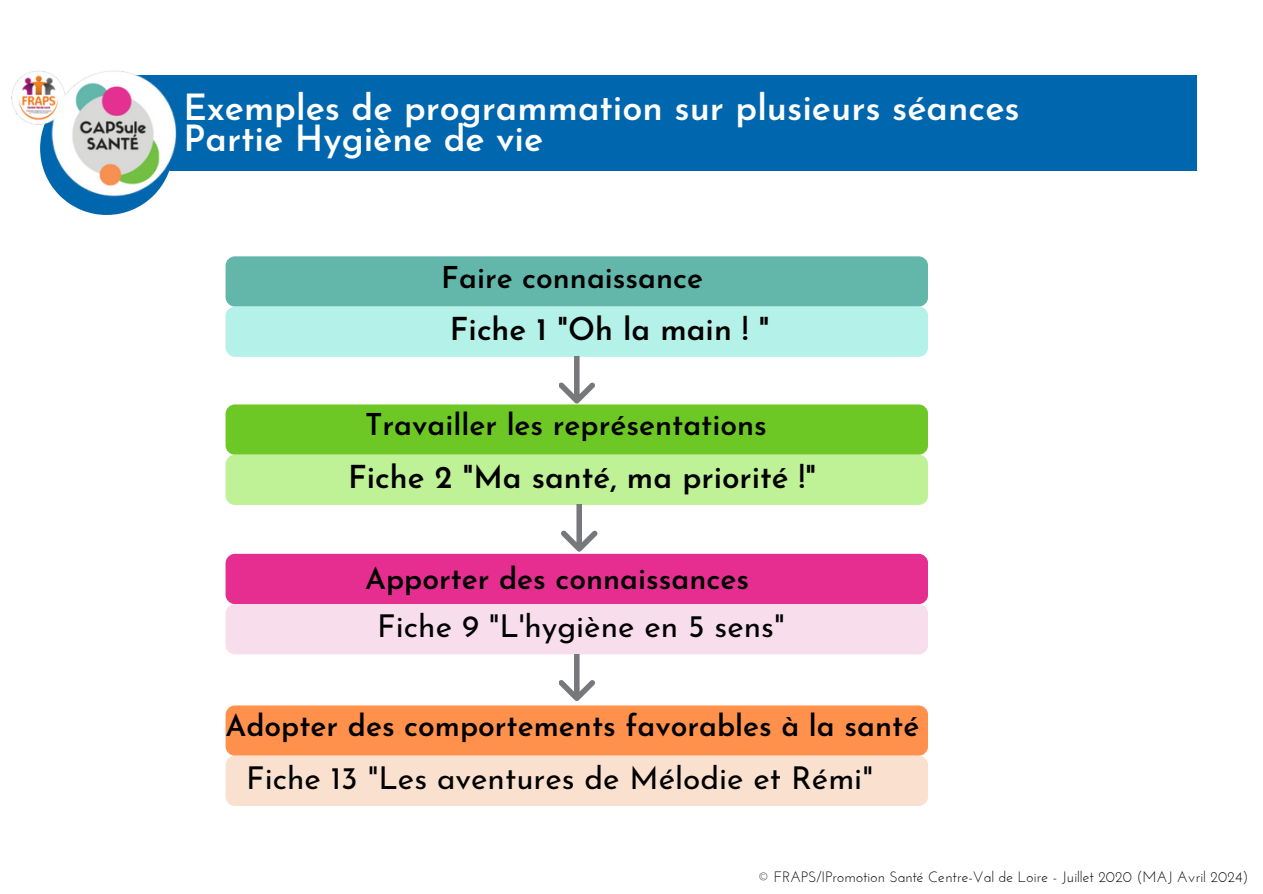
<style>
.page{position:relative;width:1263px;height:894px;background:#fff}
.page>*{position:absolute;margin:0;border:0;box-sizing:border-box;transform-origin:0 0}
.t1{font:600 36px/31.5px "Josefin Sans";color:#fff}
.t2{font:31.5px "Josefin Sans";color:#000}
.t3{font:600 31.5px "Josefin Sans";color:#000}
.t4{font:600 30px "Josefin Sans";color:#000}
.t5{font:15px "Josefin Sans";color:#000}
</style>
<div class="page">
<div style="left:132px;top:75px;width:1064px;height:96px;background:#0067af"></div>
<div style="left:226px;top:256px;width:702px;height:50px;background:#62b6aa;border-radius:9px"></div>
<div style="left:226px;top:306px;width:702px;height:51px;background:#b4f1e9;border-radius:9px"></div>
<div style="left:226px;top:404px;width:702px;height:50px;background:#6dc825;border-radius:9px"></div>
<div style="left:226px;top:454px;width:702px;height:51px;background:#bff197;border-radius:9px"></div>
<div style="left:226px;top:553px;width:702px;height:51px;background:#e62e91;border-radius:9px"></div>
<div style="left:226px;top:604px;width:702px;height:50px;background:#f8ddec;border-radius:9px"></div>
<div style="left:226px;top:705px;width:702px;height:50px;background:#ff914d;border-radius:9px"></div>
<div style="left:226px;top:755px;width:702px;height:50px;background:#fae0cf;border-radius:9px"></div>
<svg style="left:559px;top:357px;width:36px;height:47px"></svg>
<svg style="left:561px;top:505px;width:36px;height:47px"></svg>
<svg style="left:559px;top:654px;width:36px;height:47px"></svg>
<svg style="left:102px;top:177px;width:65px;height:38px"></svg>
<img style="left:0;top:31px;width:184px;height:184px;border-radius:50%">
<p class="t1" style="left:184px;top:95px;width:838px">Exemples de programmation sur plusieurs séances<br>Partie Hygiène de vie</p>
<h1 class="t4" style="left:441px;top:265px;width:263px">Faire connaissance</h1>
<h2 class="t3" style="left:450px;top:316px;width:321px">Fiche 1 "Oh la main ! "</h2>
<h2 class="t4" style="left:365px;top:412px;width:403px">Travailler les représentations</h2>
<p class="t3" style="left:348px;top:464px;width:469px">Fiche 2 "Ma santé, ma priorité !"</p>
<h2 class="t4" style="left:365px;top:566px;width:386px">Apporter des connaissances</h2>
<h2 class="t2" style="left:377px;top:613px;width:409px">Fiche 9 "L'hygiène en 5 sens"</h2>
<p class="t4" style="left:226px;top:713px;width:695px">Adopter des comportements favorables à la santé</p>
<h2 class="t2" style="left:246px;top:764px;width:628px">Fiche 13 "Les aventures de Mélodie et Rémi"</h2>
<p class="t5" style="left:757px;top:870px;width:493px">© FRAPS/IPromotion Santé Centre-Val de Loire - Juillet 2020 (MAJ Avril 2024)</p>
</div>
